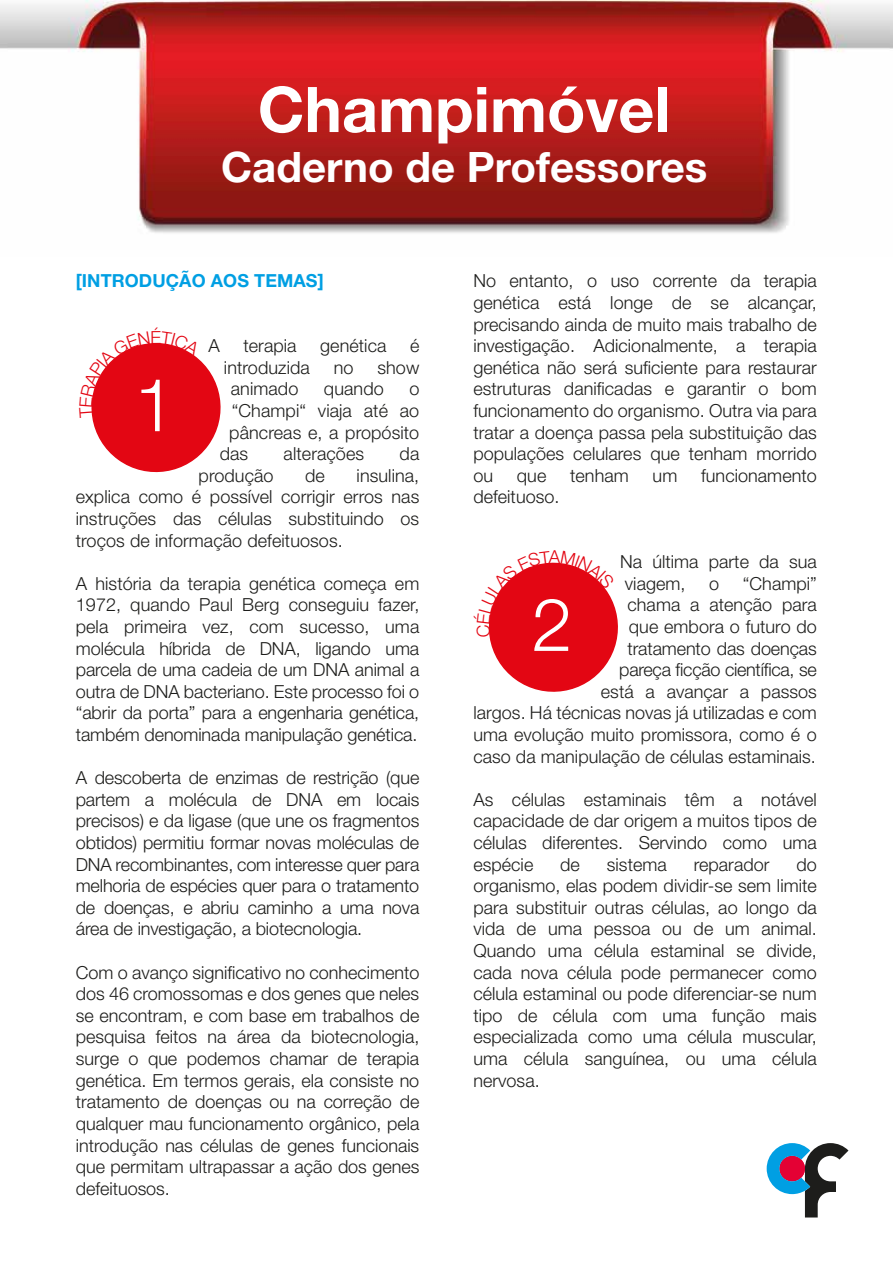
<style>
.page{position:relative;width:893px;height:1263px;background:#fff}
.page>*{position:absolute;margin:0;border:0;box-sizing:border-box;transform-origin:0 0}
.t1{font:300 73.5px "Helvetica Neue LT Std";color:#fff}
.t2{font:700 63px "Helvetica Neue LT Std";color:#fff}
.t3{font:700 42px "Helvetica Neue LT Std";color:#fff}
.t4{font:300 18px/21.6px "Helvetica Neue LT Std";letter-spacing:.005em;color:#1d1d1b;text-align:justify}
.t5{font:700 18px "Helvetica Neue LT Std";letter-spacing:.005em;color:#009fe3}
.t6{font:300 18px "Helvetica Neue LT Std";color:#e30613}
</style>
<div class="page">
<svg style="left:767px;top:1143px;width:81px;height:74px"></svg>
<img style="left:0;top:1px;width:892px;height:232px">
<svg style="left:91px;top:343px;width:130px;height:130px"></svg>
<svg style="left:488px;top:562px;width:130px;height:130px"></svg>
<h2 class="t2" style="left:258px;top:71px;width:414px">Champimóvel</h2>
<h3 class="t3" style="left:221px;top:141px;width:488px">Caderno de Professores</h3>
<p class="t5" style="left:76px;top:270px;width:249px">[INTRODUÇÃO AOS TEMAS]</p>
<p class="t6" style="left:150px;top:326px;width:12px">É</p>
<h1 class="t1" style="left:134px;top:360px;width:42px">1</h1>
<p class="t4" style="left:209px;top:335px;width:13px">A</p>
<p class="t4" style="left:243px;top:335px;width:55px">terapia</p>
<p class="t4" style="left:320px;top:335px;width:68px">genética</p>
<p class="t4" style="left:410px;top:335px;width:11px">é</p>
<p class="t4" style="left:224px;top:356px;width:87px">introduzida</p>
<p class="t4" style="left:334px;top:356px;width:21px">no</p>
<p class="t4" style="left:377px;top:356px;width:43px">show</p>
<p class="t4" style="left:231px;top:378px;width:69px">animado</p>
<p class="t4" style="left:324px;top:378px;width:61px">quando</p>
<p class="t4" style="left:409px;top:378px;width:12px">o</p>
<p class="t4" style="left:232px;top:399px;width:189px">“Champi“ viaja até ao</p>
<p class="t4" style="left:229px;top:421px;width:191px">pâncreas e, a propósito</p>
<p class="t4" style="left:220px;top:443px;width:30px">das</p>
<p class="t4" style="left:284px;top:443px;width:82px">alterações</p>
<p class="t4" style="left:400px;top:443px;width:21px">da</p>
<p class="t4" style="left:199px;top:464px;width:77px">produção</p>
<p class="t4" style="left:305px;top:464px;width:21px">de</p>
<p class="t4" style="left:76px;top:464px;width:345px;text-indent:281px">insulina, explica como é possível corrigir erros nas instruções das células substituindo os troços de informação defeituosos.</p>
<p class="t4" style="left:76px;top:572px;width:345px">A história da terapia genética começa em 1972, quando Paul Berg conseguiu fazer, pela primeira vez, com sucesso, uma molécula híbrida de DNA, ligando uma parcela de uma cadeia de um DNA animal a outra de DNA bacteriano. Este processo foi o “abrir da porta” para a engenharia genética, também denominada manipulação genética.</p>
<p class="t4" style="left:76px;top:767px;width:345px">A descoberta de enzimas de restrição (que partem a molécula de DNA em locais precisos) e da ligase (que une os fragmentos obtidos) permitiu formar novas moléculas de DNA recombinantes, com interesse quer para melhoria de espécies quer para o tratamento de doenças, e abriu caminho a uma nova área de investigação, a biotecnologia.</p>
<p class="t4" style="left:76px;top:961px;width:345px">Com o avanço significativo no conhecimento dos 46 cromossomas e dos genes que neles se encontram, e com base em trabalhos de pesquisa feitos na área da biotecnologia, surge o que podemos chamar de terapia genética. Em termos gerais, ela consiste no tratamento de doenças ou na correção de qualquer mau funcionamento orgânico, pela introdução nas células de genes funcionais que permitam ultrapassar a ação dos genes defeituosos.</p>
<p class="t4" style="left:473px;top:270px;width:345px">No entanto, o uso corrente da terapia genética está longe de se alcançar, precisando ainda de muito mais trabalho de investigação. Adicionalmente, a terapia genética não será suficiente para restaurar estruturas danificadas e garantir o bom funcionamento do organismo. Outra via para tratar a doença passa pela substituição das populações celulares que tenham morrido ou</p>
<p class="t4" style="left:517px;top:464px;width:31px">que</p>
<p class="t4" style="left:570px;top:464px;width:60px">tenham</p>
<p class="t4" style="left:653px;top:464px;width:26px">um</p>
<p class="t4" style="left:701px;top:464px;width:117px">funcionamento</p>
<p class="t4" style="left:473px;top:486px;width:88px">defeituoso.</p>
<p class="t4" style="left:620px;top:551px;width:198px">Na última parte da sua viagem,</p>
<p class="t4" style="left:473px;top:572px;width:345px;text-align:right">“Champi”<br>chama a atenção para<br>que embora o futuro do<br>tratamento das doenças<br>pareça ficção científica, se<br>está a avançar a passos<br>largos. Há técnicas novas já utilizadas e com uma evolução muito promissora, como é o caso da manipulação de células estaminais.</p>
<p class="t4" style="left:473px;top:788px;width:345px">As células estaminais têm a notável capacidade de dar origem a muitos tipos de células diferentes. Servindo como uma espécie</p>
<p class="t4" style="left:709px;top:572px;width:12px">o</p>
<h1 class="t1" style="left:532px;top:580px;width:42px">2</h1>
<p class="t4" style="left:473px;top:853px;width:345px;text-indent:323px">do organismo, elas podem dividir-se sem limite para substituir outras células, ao longo da vida de uma pessoa ou de um animal.<br>Quando uma célula estaminal se divide, cada nova célula pode permanecer como célula estaminal ou pode diferenciar-se num tipo de célula com uma função mais especializada como uma célula muscular, uma célula sanguínea, ou uma célula nervosa.</p>
<p class="t4" style="left:560px;top:853px;width:21px">de</p>
<p class="t4" style="left:607px;top:853px;width:61px">sistema</p>
<p class="t4" style="left:694px;top:853px;width:77px">reparador</p>
</div>
